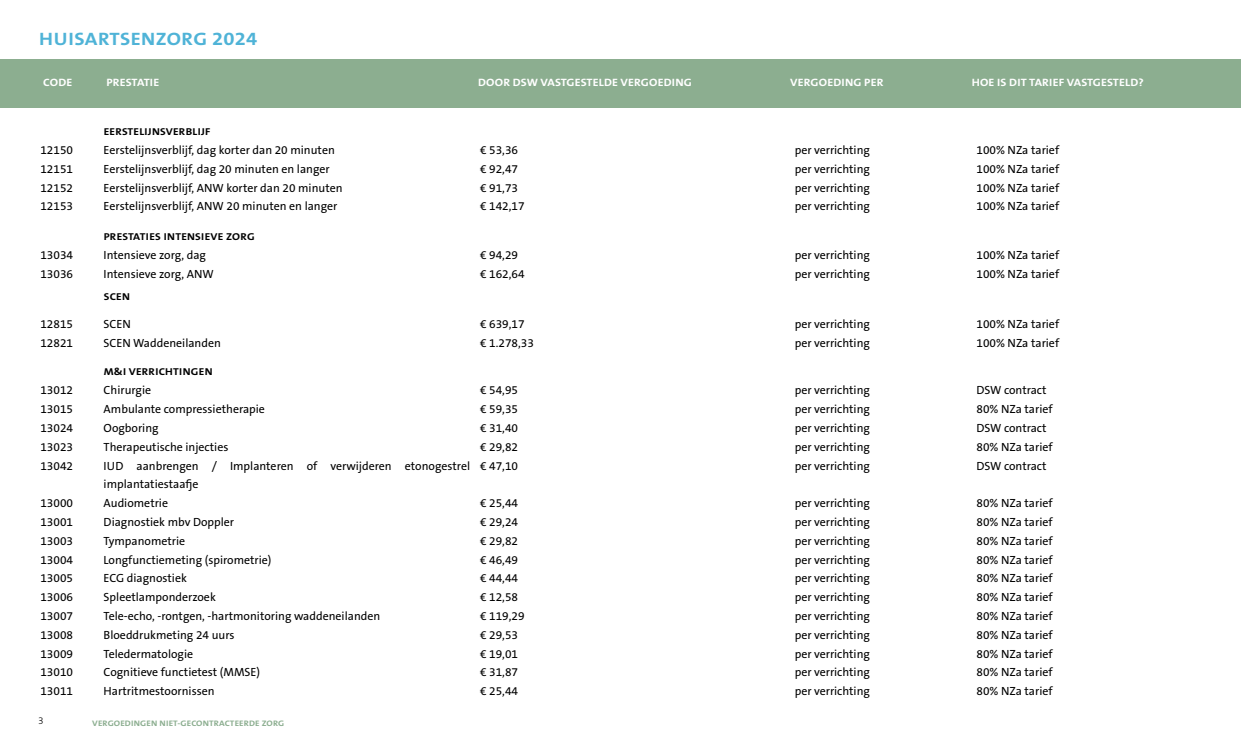
<style>
.page{position:relative;width:1241px;height:745px;background:#fff}
.page>*{position:absolute;margin:0;border:0;box-sizing:border-box;transform-origin:0 0}
.t1{font:700 18px "The Sans B W7";letter-spacing:.02em;color:#4fb3d7;scale:1.13 1}
.t2{font:11.88px/18.8px "The Sans B W5 Plain";color:#000}
.t3{font:700 10.75px "The Sans B W7";letter-spacing:.015em;color:#fff;scale:1.11 1}
.t4{font:700 10px "The Sans B W7";letter-spacing:.025em;color:#000;scale:1.12 1}
.t5{font:300 10px "The Sans B W3";color:#000}
.t6{font:700 8px "The Sans B W7";letter-spacing:.015em;color:#8cae90;scale:1.12 1}
</style>
<div class="page">
<div style="left:0;top:59px;width:1240px;height:49px;background:#8cae90"></div>
<h1 class="t1" style="left:39px;top:27px;width:194px">HUISARTSENZORG 2024</h1>
<p class="t3" style="left:43px;top:76px;width:28px">CODE</p>
<p class="t3" style="left:106px;top:76px;width:49px">PRESTATIE</p>
<p class="t3" style="left:478px;top:76px;width:194px">DOOR DSW VASTGESTELDE VERGOEDING</p>
<p class="t3" style="left:790px;top:76px;width:86px">VERGOEDING PER</p>
<p class="t3" style="left:971px;top:76px;width:156px">HOE IS DIT TARIEF VASTGESTELD?</p>
<p class="t4" style="left:104px;top:125px;width:97px">EERSTELIJNSVERBLIJF</p>
<p class="t2" style="left:40px;top:140px;width:34px">12150</p>
<p class="t2" style="left:104px;top:140px;width:233px">Eerstelijnsverblijf, dag korter dan 20 minuten</p>
<p class="t2" style="left:480px;top:140px;width:39px">€ 53,36</p>
<p class="t2" style="left:794px;top:140px;width:77px">per verrichting</p>
<p class="t2" style="left:976px;top:140px;width:84px">100% NZa tarief</p>
<p class="t2" style="left:40px;top:159px;width:34px">12151</p>
<p class="t2" style="left:104px;top:159px;width:227px">Eerstelijnsverblijf, dag 20 minuten en langer</p>
<p class="t2" style="left:480px;top:159px;width:39px">€ 92,47</p>
<p class="t2" style="left:794px;top:159px;width:77px">per verrichting</p>
<p class="t2" style="left:976px;top:159px;width:84px">100% NZa tarief</p>
<p class="t2" style="left:40px;top:178px;width:34px">12152</p>
<p class="t2" style="left:104px;top:178px;width:240px">Eerstelijnsverblijf, ANW korter dan 20 minuten</p>
<p class="t2" style="left:480px;top:178px;width:39px">€ 91,73</p>
<p class="t2" style="left:794px;top:178px;width:77px">per verrichting</p>
<p class="t2" style="left:976px;top:178px;width:84px">100% NZa tarief</p>
<p class="t2" style="left:40px;top:197px;width:34px">12153</p>
<p class="t2" style="left:104px;top:197px;width:235px">Eerstelijnsverblijf, ANW 20 minuten en langer</p>
<p class="t2" style="left:480px;top:197px;width:46px">€ 142,17</p>
<p class="t2" style="left:794px;top:197px;width:77px">per verrichting</p>
<p class="t2" style="left:976px;top:197px;width:84px">100% NZa tarief</p>
<p class="t4" style="left:104px;top:230px;width:136px">PRESTATIES INTENSIEVE ZORG</p>
<p class="t2" style="left:40px;top:245px;width:34px">13034</p>
<p class="t2" style="left:104px;top:245px;width:104px">Intensieve zorg, dag</p>
<p class="t2" style="left:480px;top:245px;width:39px">€ 94,29</p>
<p class="t2" style="left:794px;top:245px;width:77px">per verrichting</p>
<p class="t2" style="left:976px;top:245px;width:84px">100% NZa tarief</p>
<p class="t2" style="left:40px;top:264px;width:34px">13036</p>
<p class="t2" style="left:104px;top:264px;width:112px">Intensieve zorg, ANW</p>
<p class="t2" style="left:480px;top:264px;width:46px">€ 162,64</p>
<p class="t2" style="left:794px;top:264px;width:77px">per verrichting</p>
<p class="t2" style="left:976px;top:264px;width:84px">100% NZa tarief</p>
<p class="t4" style="left:104px;top:290px;width:25px">SCEN</p>
<p class="t2" style="left:40px;top:314px;width:34px">12815</p>
<p class="t2" style="left:104px;top:314px;width:29px">SCEN</p>
<p class="t2" style="left:480px;top:314px;width:46px">€ 639,17</p>
<p class="t2" style="left:794px;top:314px;width:77px">per verrichting</p>
<p class="t2" style="left:976px;top:314px;width:84px">100% NZa tarief</p>
<p class="t2" style="left:40px;top:333px;width:34px">12821</p>
<p class="t2" style="left:104px;top:333px;width:119px">SCEN Waddeneilanden</p>
<p class="t2" style="left:480px;top:333px;width:55px">€ 1.278,33</p>
<p class="t2" style="left:794px;top:333px;width:77px">per verrichting</p>
<p class="t2" style="left:976px;top:333px;width:84px">100% NZa tarief</p>
<p class="t4" style="left:104px;top:365px;width:99px">M&amp;I VERRICHTINGEN</p>
<p class="t2" style="left:40px;top:380px;width:34px">13012</p>
<p class="t2" style="left:104px;top:380px;width:49px">Chirurgie</p>
<p class="t2" style="left:480px;top:380px;width:39px">€ 54,95</p>
<p class="t2" style="left:794px;top:380px;width:77px">per verrichting</p>
<p class="t2" style="left:976px;top:380px;width:72px">DSW contract</p>
<p class="t2" style="left:40px;top:399px;width:34px">13015</p>
<p class="t2" style="left:104px;top:399px;width:163px">Ambulante compressietherapie</p>
<p class="t2" style="left:480px;top:399px;width:39px">€ 59,35</p>
<p class="t2" style="left:794px;top:399px;width:77px">per verrichting</p>
<p class="t2" style="left:976px;top:399px;width:78px">80% NZa tarief</p>
<p class="t2" style="left:40px;top:418px;width:34px">13024</p>
<p class="t2" style="left:104px;top:418px;width:56px">Oogboring</p>
<p class="t2" style="left:480px;top:418px;width:39px">€ 31,40</p>
<p class="t2" style="left:794px;top:418px;width:77px">per verrichting</p>
<p class="t2" style="left:976px;top:418px;width:72px">DSW contract</p>
<p class="t2" style="left:40px;top:437px;width:34px">13023</p>
<p class="t2" style="left:104px;top:437px;width:126px">Therapeutische injecties</p>
<p class="t2" style="left:480px;top:437px;width:39px">€ 29,82</p>
<p class="t2" style="left:794px;top:437px;width:77px">per verrichting</p>
<p class="t2" style="left:976px;top:437px;width:78px">80% NZa tarief</p>
<p class="t2" style="left:40px;top:456px;width:34px">13042</p>
<p class="t2" style="left:104px;top:456px;width:368px">IUD aanbrengen / Implanteren of verwijderen etonogestrel implantatiestaafje</p>
<p class="t2" style="left:480px;top:456px;width:39px">€ 47,10</p>
<p class="t2" style="left:794px;top:456px;width:77px">per verrichting</p>
<p class="t2" style="left:976px;top:456px;width:72px">DSW contract</p>
<p class="t2" style="left:40px;top:493px;width:34px">13000</p>
<p class="t2" style="left:104px;top:493px;width:66px">Audiometrie</p>
<p class="t2" style="left:480px;top:493px;width:39px">€ 25,44</p>
<p class="t2" style="left:794px;top:493px;width:77px">per verrichting</p>
<p class="t2" style="left:976px;top:493px;width:78px">80% NZa tarief</p>
<p class="t2" style="left:40px;top:512px;width:34px">13001</p>
<p class="t2" style="left:104px;top:512px;width:132px">Diagnostiek mbv Doppler</p>
<p class="t2" style="left:480px;top:512px;width:39px">€ 29,24</p>
<p class="t2" style="left:794px;top:512px;width:77px">per verrichting</p>
<p class="t2" style="left:976px;top:512px;width:78px">80% NZa tarief</p>
<p class="t2" style="left:40px;top:531px;width:34px">13003</p>
<p class="t2" style="left:104px;top:531px;width:83px">Tympanometrie</p>
<p class="t2" style="left:480px;top:531px;width:39px">€ 29,82</p>
<p class="t2" style="left:794px;top:531px;width:77px">per verrichting</p>
<p class="t2" style="left:976px;top:531px;width:78px">80% NZa tarief</p>
<p class="t2" style="left:40px;top:550px;width:34px">13004</p>
<p class="t2" style="left:104px;top:550px;width:169px">Longfunctiemeting (spirometrie)</p>
<p class="t2" style="left:480px;top:550px;width:39px">€ 46,49</p>
<p class="t2" style="left:794px;top:550px;width:77px">per verrichting</p>
<p class="t2" style="left:976px;top:550px;width:78px">80% NZa tarief</p>
<p class="t2" style="left:40px;top:568px;width:34px">13005</p>
<p class="t2" style="left:104px;top:568px;width:85px">ECG diagnostiek</p>
<p class="t2" style="left:480px;top:568px;width:39px">€ 44,44</p>
<p class="t2" style="left:794px;top:568px;width:77px">per verrichting</p>
<p class="t2" style="left:976px;top:568px;width:78px">80% NZa tarief</p>
<p class="t2" style="left:40px;top:587px;width:34px">13006</p>
<p class="t2" style="left:104px;top:587px;width:114px">Spleetlamponderzoek</p>
<p class="t2" style="left:480px;top:587px;width:39px">€ 12,58</p>
<p class="t2" style="left:794px;top:587px;width:77px">per verrichting</p>
<p class="t2" style="left:976px;top:587px;width:78px">80% NZa tarief</p>
<p class="t2" style="left:40px;top:606px;width:34px">13007</p>
<p class="t2" style="left:104px;top:606px;width:278px">Tele-echo, -rontgen, -hartmonitoring waddeneilanden</p>
<p class="t2" style="left:480px;top:606px;width:46px">€ 119,29</p>
<p class="t2" style="left:794px;top:606px;width:77px">per verrichting</p>
<p class="t2" style="left:976px;top:606px;width:78px">80% NZa tarief</p>
<p class="t2" style="left:40px;top:625px;width:34px">13008</p>
<p class="t2" style="left:104px;top:625px;width:132px">Bloeddrukmeting 24 uurs</p>
<p class="t2" style="left:480px;top:625px;width:39px">€ 29,53</p>
<p class="t2" style="left:794px;top:625px;width:77px">per verrichting</p>
<p class="t2" style="left:976px;top:625px;width:78px">80% NZa tarief</p>
<p class="t2" style="left:40px;top:643px;width:34px">13009</p>
<p class="t2" style="left:104px;top:643px;width:91px">Teledermatologie</p>
<p class="t2" style="left:480px;top:643px;width:39px">€ 19,01</p>
<p class="t2" style="left:794px;top:643px;width:77px">per verrichting</p>
<p class="t2" style="left:976px;top:643px;width:78px">80% NZa tarief</p>
<p class="t2" style="left:40px;top:662px;width:34px">13010</p>
<p class="t2" style="left:104px;top:662px;width:158px">Cognitieve functietest (MMSE)</p>
<p class="t2" style="left:480px;top:662px;width:39px">€ 31,87</p>
<p class="t2" style="left:794px;top:662px;width:77px">per verrichting</p>
<p class="t2" style="left:976px;top:662px;width:78px">80% NZa tarief</p>
<p class="t2" style="left:40px;top:681px;width:34px">13011</p>
<p class="t2" style="left:104px;top:681px;width:112px">Hartritmestoornissen</p>
<p class="t2" style="left:480px;top:681px;width:39px">€ 25,44</p>
<p class="t2" style="left:794px;top:681px;width:77px">per verrichting</p>
<p class="t2" style="left:976px;top:681px;width:78px">80% NZa tarief</p>
<p class="t5" style="left:38px;top:714px;width:7px">3</p>
<p class="t6" style="left:92px;top:717px;width:173px">VERGOEDINGEN NIET-GECONTRACTEERDE ZORG</p>
</div>
